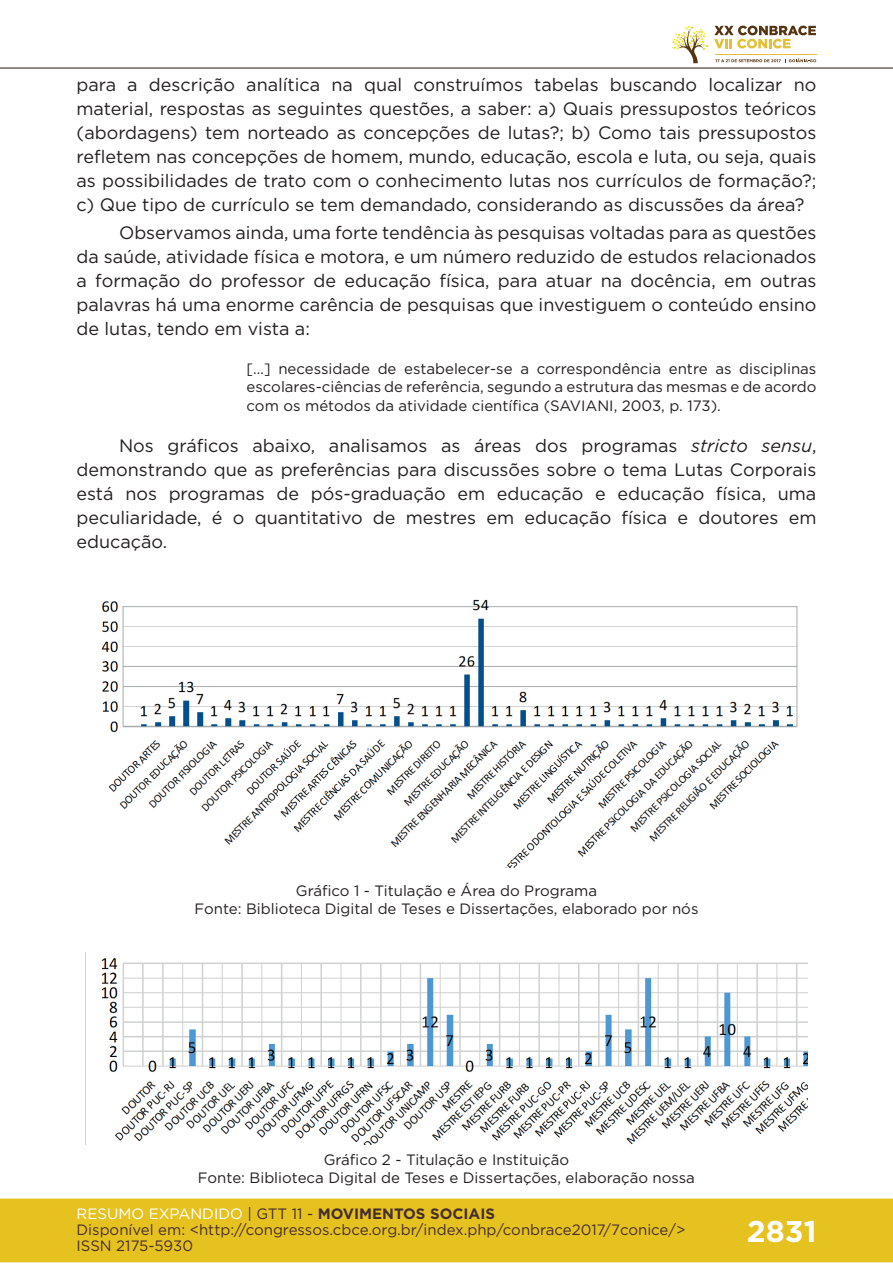
<style>
.page{position:relative;width:893px;height:1263px;background:#fff}
.page>*{position:absolute;margin:0;border:0;box-sizing:border-box;transform-origin:0 0}
.t1{font:700 30px "Gotham";color:#fff}
.t2{font:18px/24px "Gotham";color:#231f20;text-align:justify}
.t3{font:15px/18px "Gotham";color:#231f20;text-align:center}
.t4{font:15px/16px "Gotham";color:#462f2a}
.s1{font-style:italic}
.s2{color:#fff}
.s3{color:#442f2a}
.s4{font-weight:700;color:#442f2a}
</style>
<div class="page">
<div style="left:0;top:1198px;width:893px;height:64px;background:#e6c221;border:2px solid #e6c221"></div>
<hr style="left:0;top:67px;width:893px;height:2px;background:#442f2a">
<svg style="left:672px;top:26px;width:144px;height:37px"></svg>
<hr style="left:0;top:0;width:1px;height:150px;background:#fff">
<img style="left:101px;top:599px;width:697px;height:268px">
<img style="left:101px;top:958px;width:706px;height:186px">
<p class="t2" style="left:77px;top:72px;width:741px">para a descrição analítica na qual construímos tabelas buscando localizar no material, respostas as seguintes questões, a saber: a) Quais pressupostos teóricos (abordagens) tem norteado as concepções de lutas?; b) Como tais pressupostos refletem nas concepções de homem, mundo, educação, escola e luta, ou seja, quais as possibilidades de trato com o conhecimento lutas nos currículos de formação?; c) Que tipo de currículo se tem demandado, considerando as discussões da área?</p>
<p class="t2" style="left:77px;top:220px;width:741px;text-indent:43px">Observamos ainda, uma forte tendência às pesquisas voltadas para as questões da saúde, atividade física e motora, e um número reduzido de estudos relacionados a formação do professor de educação física, para atuar na docência, em outras palavras há uma enorme carência de pesquisas que investiguem o conteúdo ensino de lutas, tendo em vista a:</p>
<p class="t3" style="left:247px;top:360px;width:571px;text-align:justify">[…] necessidade de estabelecer-se a correspondência entre as disciplinas escolares-ciências de referência, segundo a estrutura das mesmas e de acordo com os métodos da atividade científica (SAVIANI, 2003, p. 173).</p>
<p class="t2" style="left:77px;top:433px;width:741px;text-indent:43px">Nos gráficos abaixo, analisamos as áreas dos programas <span class="s1">stricto sensu</span>, demonstrando que as preferências para discussões sobre o tema Lutas Corporais está nos programas de pós-graduação em educação e educação física, uma peculiaridade, é o quantitativo de mestres em educação física e doutores em educação.</p>
<p class="t3" style="left:195px;top:882px;width:505px">Gráfico 1 - Titulação e Área do Programa<br>Fonte: Biblioteca Digital de Teses e Dissertações, elaborado por nós</p>
<p class="t3" style="left:198px;top:1150px;width:498px">Gráfico 2 - Titulação e Instituição<br>Fonte: Biblioteca Digital de Teses e Dissertações, elaboração nossa</p>
<p class="t4" style="left:77px;top:1205px;width:610px"><span class="s2">RESUMO EXPANDIDO</span> <span class="s3">| GTT 11 -</span> <span class="s4">MOVIMENTOS SOCIAIS<br></span>Disponível em: &lt;http://congressos.cbce.org.br/index.php/conbrace2017/7conice/&gt;<br>ISSN 2175-5930</p>
<h1 class="t1" style="left:747px;top:1212px;width:71px">2831</h1>
</div>
